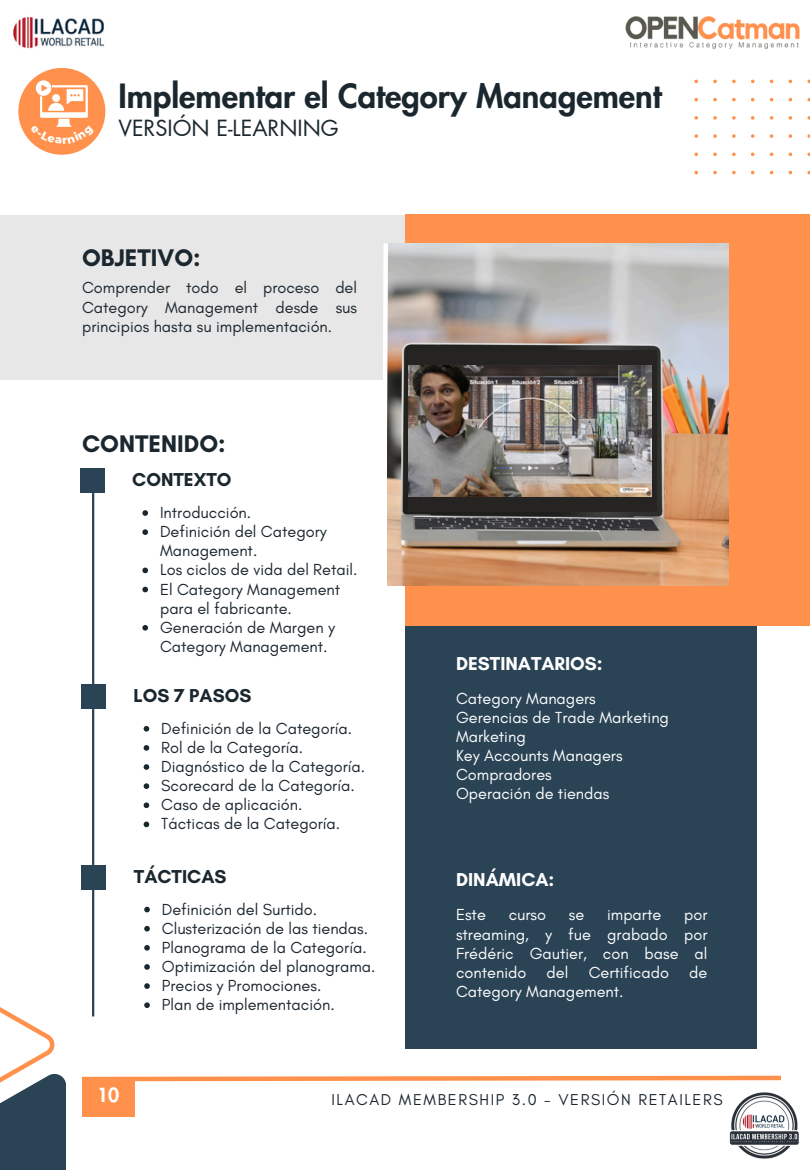
<style>
.page{position:relative;width:810px;height:1170px;background:#fff}
.page>*{position:absolute;margin:0;border:0;box-sizing:border-box;transform-origin:0 0}
.t1{font:800 32.7px "Futura LT Pro";color:#1b272f}
.t2{font:700 24.45px "Glacial Indifference";color:#1b272f}
.t3{font:21.75px "Futura LT Pro";color:#1b272f}
.t4{font:700 19.05px "Glacial Indifference";color:#1b272f}
.t5{font:700 19.05px "Glacial Indifference";color:#fff}
.t6{font:800 19.05px "Futura LT Pro";color:#fff}
.t7{font:16.35px/19.2px "Glacial Indifference";color:#1b272f}
.t8{font:16.35px/19.2px "Glacial Indifference";color:#fff}
.t9{font:16.05px "Glacial Indifference";letter-spacing:.1em;color:#1b272f}
</style>
<div class="page">
<div style="left:0;top:215px;width:424px;height:164px;background:#e7e7e7"></div>
<div style="left:405px;top:589px;width:352px;height:459px;background:#2a4355"></div>
<div style="left:405px;top:215px;width:405px;height:411px;background:#ff914d"></div>
<div style="left:80px;top:468px;width:24px;height:25px;background:#2a4355"></div>
<hr style="left:92px;top:476px;width:2px;height:540px;background:#2a4355">
<div style="left:81px;top:685px;width:24px;height:24px;background:#2a4355"></div>
<div style="left:82px;top:865px;width:24px;height:25px;background:#2a4355"></div>
<img style="left:13px;top:17px;width:91px;height:32px">
<svg style="left:694px;top:80px;width:116px;height:94px"></svg>
<img style="left:626px;top:16px;width:174px;height:33px">
<div style="left:0;top:1073px;width:66px;height:97px;background:#2a4355"></div>
<svg style="left:0;top:1007px;width:54px;height:97px"></svg>
<svg style="left:81px;top:1075px;width:700px;height:7px"></svg>
<div style="left:82px;top:1078px;width:53px;height:39px;background:#ff914d"></div>
<svg style="left:142px;top:510px;width:6px;height:6px"></svg>
<svg style="left:142px;top:529px;width:6px;height:6px"></svg>
<svg style="left:142px;top:568px;width:6px;height:5px"></svg>
<svg style="left:142px;top:587px;width:6px;height:5px"></svg>
<svg style="left:142px;top:625px;width:6px;height:6px"></svg>
<svg style="left:144px;top:726px;width:5px;height:6px"></svg>
<svg style="left:144px;top:745px;width:5px;height:6px"></svg>
<svg style="left:144px;top:764px;width:5px;height:6px"></svg>
<svg style="left:144px;top:783px;width:5px;height:6px"></svg>
<svg style="left:144px;top:802px;width:5px;height:6px"></svg>
<svg style="left:144px;top:822px;width:5px;height:5px"></svg>
<svg style="left:144px;top:907px;width:6px;height:5px"></svg>
<svg style="left:144px;top:926px;width:6px;height:6px"></svg>
<svg style="left:144px;top:945px;width:6px;height:6px"></svg>
<svg style="left:144px;top:964px;width:6px;height:6px"></svg>
<svg style="left:144px;top:983px;width:6px;height:6px"></svg>
<svg style="left:144px;top:1002px;width:6px;height:6px"></svg>
<img style="left:387px;top:243px;width:342px;height:342px">
<div style="left:408px;top:350px;width:249px;height:162px;background:#252422"></div>
<img style="left:408px;top:365px;width:243px;height:132px">
<svg style="left:380px;top:243px;width:10px;height:337px"></svg>
<img style="left:730px;top:1092px;width:69px;height:67px">
<div style="left:18px;top:68px;width:87px;height:87px;background:#ff914d;border-radius:50%"></div>
<svg style="left:30px;top:80px;width:65px;height:64px"></svg>
<p class="t1" style="left:118px;top:81px;width:545px">Implementar el Category Management</p>
<p class="t3" style="left:118px;top:119px;width:222px">VERSIÓN E-LEARNING</p>
<p class="t2" style="left:82px;top:243px;width:120px">OBJETIVO:</p>
<p class="t7" style="left:82px;top:278px;width:277px;text-align:justify">Comprender todo el proceso del Category Management desde sus principios hasta su implementación.</p>
<p class="t2" style="left:82px;top:429px;width:145px">CONTENIDO:</p>
<p class="t4" style="left:132px;top:468px;width:101px">CONTEXTO</p>
<p class="t7" style="left:160px;top:503px;width:93px">Introducción.</p>
<h3 class="t7" style="left:160px;top:522px;width:168px">Definición del Category<br>Management.</h3>
<h2 class="t7" style="left:160px;top:560px;width:199px">Los ciclos de vida del Retail.</h2>
<h6 class="t7" style="left:160px;top:579px;width:182px">El Category Management para el fabricante.</h6>
<p class="t7" style="left:160px;top:618px;width:176px">Generación de Margen y<br>Category Management.</p>
<p class="t4" style="left:133px;top:684px;width:119px">LOS 7 PASOS</p>
<p class="t7" style="left:161px;top:719px;width:192px">Definición de la Categoría.</p>
<p class="t7" style="left:161px;top:738px;width:144px">Rol de la Categoría.</p>
<h2 class="t7" style="left:161px;top:757px;width:205px">Diagnóstico de la Categoría.</h2>
<h4 class="t7" style="left:161px;top:776px;width:195px">Scorecard de la Categoría.</h4>
<p class="t7" style="left:161px;top:795px;width:143px">Caso de aplicación.</p>
<p class="t7" style="left:161px;top:814px;width:180px">Tácticas de la Categoría.</p>
<h1 class="t4" style="left:134px;top:865px;width:94px">TÁCTICAS</h1>
<p class="t7" style="left:162px;top:899px;width:157px">Definición del Surtido.</p>
<p class="t7" style="left:162px;top:918px;width:208px">Clusterización de las tiendas.</p>
<p class="t7" style="left:162px;top:938px;width:206px">Planograma de la Categoría.</p>
<p class="t7" style="left:162px;top:957px;width:215px">Optimización del planograma.</p>
<h4 class="t7" style="left:162px;top:976px;width:161px">Precios y Promociones.</h4>
<h6 class="t7" style="left:162px;top:995px;width:174px">Plan de implementación.</h6>
<h4 class="t5" style="left:456px;top:652px;width:148px">DESTINATARIOS:</h4>
<h4 class="t8" style="left:456px;top:688px;width:141px">Category Managers</h4>
<h6 class="t8" style="left:456px;top:707px;width:214px">Gerencias de Trade Marketing<br>Marketing<br>Key Accounts Managers<br>Compradores<br>Operación de tiendas</h6>
<p class="t5" style="left:456px;top:868px;width:100px">DINÁMICA:</p>
<p class="t8" style="left:456px;top:905px;width:31px">Este</p>
<p class="t8" style="left:509px;top:905px;width:39px">curso</p>
<p class="t8" style="left:569px;top:905px;width:17px">se</p>
<p class="t8" style="left:607px;top:905px;width:56px">imparte</p>
<p class="t8" style="left:456px;top:905px;width:253px;text-align:justify;text-indent:228px">por streaming, y fue grabado por Frédéric Gautier, con base al contenido del Certificado de Category Management.</p>
<p class="t6" style="left:97px;top:1086px;width:24px">10</p>
<h4 class="t9" style="left:331px;top:1090px;width:393px">ILACAD MEMBERSHIP 3.0 - VERSIÓN RETAILERS</h4>
</div>
